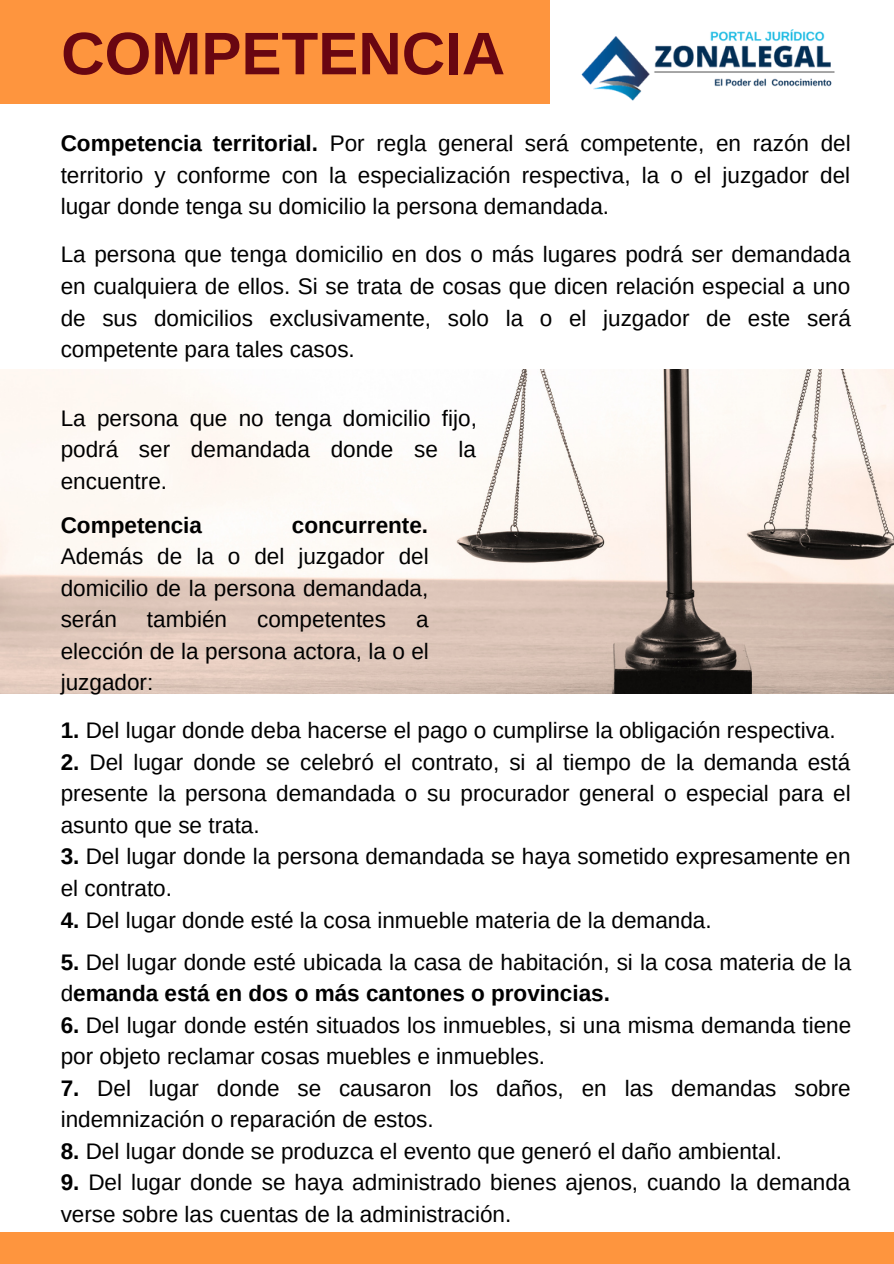
<style>
.page{position:relative;width:894px;height:1264px;background:#fff}
.page>*{position:absolute;margin:0;border:0;box-sizing:border-box;transform-origin:0 0}
.t1{font:700 60px "Arimo";color:#690611}
.t2{font:22.5px/31.5px "Arimo";color:#000;text-align:justify}
.t3{font:700 22.5px "Arimo";color:#000}
.s1{font-weight:700}
</style>
<div class="page">
<img style="left:0;top:370px;width:893px;height:323px">
<img style="left:581px;top:29px;width:254px;height:72px">
<div style="left:0;top:1231px;width:893px;height:32px;background:#fe953e"></div>
<div style="left:0;top:0;width:549px;height:104px;background:#fe953e"></div>
<p class="t1" style="left:61px;top:20px;width:445px">COMPETENCIA</p>
<p class="t2" style="left:61px;top:128px;width:791px"><span class="s1">Competencia territorial.</span> Por regla general será competente, en razón del territorio y conforme con la especialización respectiva, la o el juzgador del lugar donde tenga su domicilio la persona demandada.</p>
<p class="t2" style="left:61px;top:239px;width:791px">La persona que tenga domicilio en dos o más lugares podrá ser demandada en cualquiera de ellos. Si se trata de cosas que dicen relación especial a uno de sus domicilios exclusivamente, solo la o el juzgador de este será competente para tales casos.</p>
<p class="t2" style="left:61px;top:402px;width:417px">La persona que no tenga domicilio fijo, podrá ser demandada donde se la encuentre.</p>
<p class="t3" style="left:61px;top:512px;width:143px">Competencia</p>
<p class="t2" style="left:61px;top:509px;width:369px;text-indent:231px"><span class="s1">concurrente.<br></span>Además de la o del juzgador del domicilio de la persona demandada, serán</p>
<p class="t2" style="left:147px;top:604px;width:82px">también</p>
<p class="t2" style="left:257px;top:604px;width:130px">competentes</p>
<p class="t2" style="left:61px;top:604px;width:369px;text-indent:355px">a elección de la persona actora, la o el juzgador:</p>
<p class="t2" style="left:61px;top:714px;width:776px"><span class="s1">1.</span> Del lugar donde deba hacerse el pago o cumplirse la obligación respectiva.</p>
<p class="t2" style="left:61px;top:746px;width:791px"><span class="s1">2.</span> Del lugar donde se celebró el contrato, si al tiempo de la demanda está presente la persona demandada o su procurador general o especial para el asunto que se trata.</p>
<p class="t2" style="left:61px;top:840px;width:791px"><span class="s1">3.</span> Del lugar donde la persona demandada se haya sometido expresamente en el contrato.</p>
<p class="t2" style="left:61px;top:904px;width:652px"><span class="s1">4.</span> Del lugar donde esté la cosa inmueble materia de la demanda.</p>
<p class="t2" style="left:61px;top:946px;width:791px"><span class="s1">5.</span> Del lugar donde esté ubicada la casa de habitación, si la cosa materia de la d<span class="s1">emanda está en dos o más cantones o provincias.</span></p>
<p class="t2" style="left:61px;top:1009px;width:791px"><span class="s1">6.</span> Del lugar donde estén situados los inmuebles, si una misma demanda tiene por objeto reclamar cosas muebles e inmuebles.</p>
<p class="t2" style="left:61px;top:1072px;width:791px"><span class="s1">7.</span> Del lugar donde se causaron los daños, en las demandas sobre indemnización o reparación de estos.</p>
<p class="t2" style="left:61px;top:1135px;width:722px"><span class="s1">8.</span> Del lugar donde se produzca el evento que generó el daño ambiental.</p>
<p class="t2" style="left:61px;top:1166px;width:791px"><span class="s1">9.</span> Del lugar donde se haya administrado bienes ajenos, cuando la demanda verse sobre las cuentas de la administración.</p>
</div>
